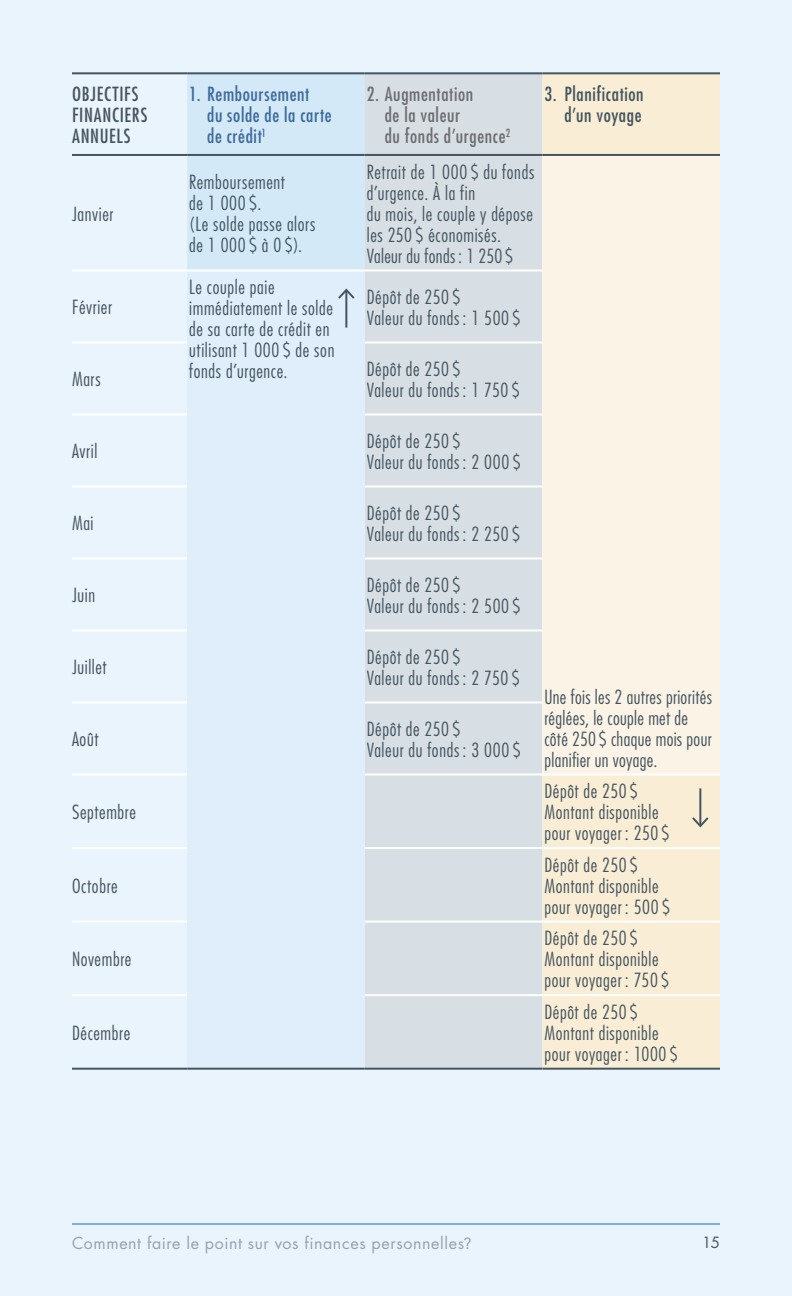
<style>
.page{position:relative;width:792px;height:1296px;background:#eaf4fc}
.page>*{position:absolute;margin:0;border:0;box-sizing:border-box;transform-origin:0 0}
.t1{font:300 condensed 19px/21px "Futura";letter-spacing:.035em;color:#455560}
.t2{font:condensed 19px/21px "Futura";letter-spacing:.035em;color:#455560}
.t3{font:condensed 19px/21px "Futura";letter-spacing:.035em;color:#6d6e71}
.t4{font:condensed 19px/21px "Futura";letter-spacing:.035em;color:#3e6b9d}
.t5{font:16px "Futura";letter-spacing:.04em;color:#95a2ac}
.t6{font:15px "Futura";color:#455560}
.s1{font-family:"Avenir"}
</style>
<div class="page">
<div style="left:187px;top:74px;width:178px;height:195px;background:#d3e9f8"></div>
<div style="left:365px;top:74px;width:177px;height:994px;background:#d8dfe4"></div>
<div style="left:542px;top:74px;width:178px;height:994px;background:#f9eed5"></div>
<div style="left:542px;top:155px;width:178px;height:619px;background:#fbf4e6"></div>
<div style="left:187px;top:270px;width:178px;height:799px;background:#dfeefa"></div>
<hr style="left:72px;top:270px;width:115px;height:2px;background:#fff">
<hr style="left:365px;top:270px;width:177px;height:2px;background:#fff">
<hr style="left:72px;top:342px;width:115px;height:2px;background:#fff">
<hr style="left:365px;top:342px;width:177px;height:2px;background:#fff">
<hr style="left:72px;top:414px;width:115px;height:2px;background:#fff">
<hr style="left:365px;top:414px;width:177px;height:2px;background:#fff">
<hr style="left:72px;top:486px;width:115px;height:2px;background:#fff">
<hr style="left:365px;top:486px;width:177px;height:2px;background:#fff">
<hr style="left:72px;top:558px;width:115px;height:2px;background:#fff">
<hr style="left:365px;top:558px;width:177px;height:2px;background:#fff">
<hr style="left:72px;top:630px;width:115px;height:2px;background:#fff">
<hr style="left:365px;top:630px;width:177px;height:2px;background:#fff">
<hr style="left:72px;top:702px;width:115px;height:2px;background:#fff">
<hr style="left:365px;top:702px;width:177px;height:2px;background:#fff">
<hr style="left:72px;top:774px;width:115px;height:2px;background:#fff">
<hr style="left:365px;top:774px;width:177px;height:2px;background:#fff">
<hr style="left:72px;top:847px;width:115px;height:2px;background:#fff">
<hr style="left:365px;top:847px;width:177px;height:2px;background:#fff">
<hr style="left:542px;top:847px;width:178px;height:2px;background:#fff">
<hr style="left:72px;top:921px;width:115px;height:2px;background:#fff">
<hr style="left:365px;top:921px;width:177px;height:2px;background:#fff">
<hr style="left:542px;top:921px;width:178px;height:2px;background:#fff">
<hr style="left:72px;top:994px;width:115px;height:2px;background:#fff">
<hr style="left:365px;top:994px;width:177px;height:2px;background:#fff">
<hr style="left:542px;top:994px;width:178px;height:2px;background:#fff">
<hr style="left:187px;top:72px;width:178px;height:2px;background:#455560">
<hr style="left:365px;top:72px;width:177px;height:2px;background:#455560">
<hr style="left:542px;top:72px;width:178px;height:2px;background:#455560">
<hr style="left:187px;top:154px;width:178px;height:2px;background:#455560">
<hr style="left:365px;top:154px;width:177px;height:2px;background:#455560">
<hr style="left:72px;top:72px;width:115px;height:2px;background:#455560">
<hr style="left:72px;top:154px;width:115px;height:2px;background:#455560">
<hr style="left:72px;top:1068px;width:115px;height:2px;background:#455560">
<hr style="left:365px;top:1068px;width:177px;height:2px;background:#455560">
<hr style="left:542px;top:1068px;width:178px;height:2px;background:#455560">
<hr style="left:542px;top:154px;width:178px;height:2px;background:#455560">
<hr style="left:187px;top:1068px;width:178px;height:2px;background:#455560">
<hr style="left:187px;top:270px;width:178px;height:2px;background:#fff">
<hr style="left:542px;top:774px;width:178px;height:2px;background:#fff">
<hr style="left:345px;top:290px;width:2px;height:38px;background:#455560">
<svg style="left:338px;top:288px;width:17px;height:13px"></svg>
<hr style="left:699px;top:788px;width:2px;height:38px;background:#455560">
<svg style="left:690px;top:815px;width:21px;height:14px"></svg>
<hr style="left:72px;top:1223px;width:648px;height:2px;background:#56a0d3">
<p class="t2" style="left:72px;top:83px;width:77px">OBJECTIFS<br>FINANCIERS<br>ANNUELS</p>
<p class="t4" style="left:207px;top:83px;width:126px;text-indent:-18px">1. Remboursement<br>du solde de la carte de crédit<sup>1</sup></p>
<p class="t3" style="left:385px;top:83px;width:127px;text-indent:-18px">2. Augmentation<br>de la valeur<br>du fonds d’urgence<sup>2</sup></p>
<p class="t2" style="left:544px;top:83px;width:101px;text-align:right">3. Planification d’un voyage</p>
<p class="t1" style="left:72px;top:203px;width:43px">Janvier</p>
<p class="t1" style="left:72px;top:296px;width:42px">Février</p>
<p class="t1" style="left:72px;top:368px;width:30px">Mars</p>
<p class="t1" style="left:189px;top:171px;width:128px">Remboursement<br>de 1 000 $.<br>(Le solde passe alors de 1 000 $ à 0 $).</p>
<p class="t1" style="left:367px;top:161px;width:169px">Retrait de 1 000 $ du fonds d’urgence. À la fin<br>du mois, le couple y dépose les 250 $ économisés.<br>Valeur du fonds : 1 250 $</p>
<p class="t1" style="left:189px;top:276px;width:147px">Le couple paie immédiatement le solde de sa carte de crédit en utilisant 1 000 $ de son fonds d’urgence.</p>
<p class="t1" style="left:367px;top:286px;width:155px">Dépôt de 250 $<br>Valeur du fonds : 1 500 $</p>
<p class="t1" style="left:367px;top:358px;width:154px">Dépôt de 250 $<br>Valeur du fonds : 1 750 $</p>
<p class="t1" style="left:72px;top:440px;width:27px">Avril</p>
<p class="t1" style="left:367px;top:430px;width:155px">Dépôt de 250 $<br>Valeur du fonds : 2 000 $</p>
<p class="t1" style="left:72px;top:512px;width:23px">Mai</p>
<p class="t1" style="left:72px;top:584px;width:25px">Juin</p>
<p class="t1" style="left:367px;top:502px;width:155px">Dépôt de 250 $<br>Valeur du fonds : 2 250 $</p>
<p class="t1" style="left:367px;top:574px;width:155px">Dépôt de 250 $<br>Valeur du fonds : 2 500 $</p>
<p class="t1" style="left:72px;top:656px;width:36px">Juillet</p>
<p class="t1" style="left:367px;top:646px;width:154px">Dépôt de 250 $<br>Valeur du fonds : 2 750 $</p>
<p class="t1" style="left:72px;top:728px;width:28px">Août</p>
<p class="t1" style="left:72px;top:801px;width:65px">Septembre</p>
<p class="t1" style="left:72px;top:875px;width:47px">Octobre</p>
<p class="t1" style="left:72px;top:948px;width:61px">Novembre</p>
<p class="t1" style="left:72px;top:1022px;width:60px">Décembre</p>
<p class="t1" style="left:367px;top:718px;width:155px">Dépôt de 250 $<br>Valeur du fonds : 3 000 $</p>
<p class="t1" style="left:544px;top:686px;width:169px">Une fois les 2 autres priorités réglées, le couple met de côté 250 $ chaque mois pour planifier un voyage.</p>
<p class="t1" style="left:544px;top:780px;width:127px">Dépôt de 250 $<br>Montant disponible pour voyager : 250 $</p>
<p class="t1" style="left:544px;top:854px;width:127px">Dépôt de 250 $<br>Montant disponible pour voyager : 500 $</p>
<p class="t1" style="left:544px;top:927px;width:126px">Dépôt de 250 $<br>Montant disponible pour voyager : 750 $</p>
<p class="t1" style="left:544px;top:1001px;width:135px">Dépôt de 250 $<br>Montant disponible pour voyager : 1000 $</p>
<p class="t5" style="left:72px;top:1232px;width:401px">Comment faire le point sur vos finances personnelles<span class="s1">?</span></p>
<p class="t6" style="left:702px;top:1232px;width:19px">15</p>
</div>
